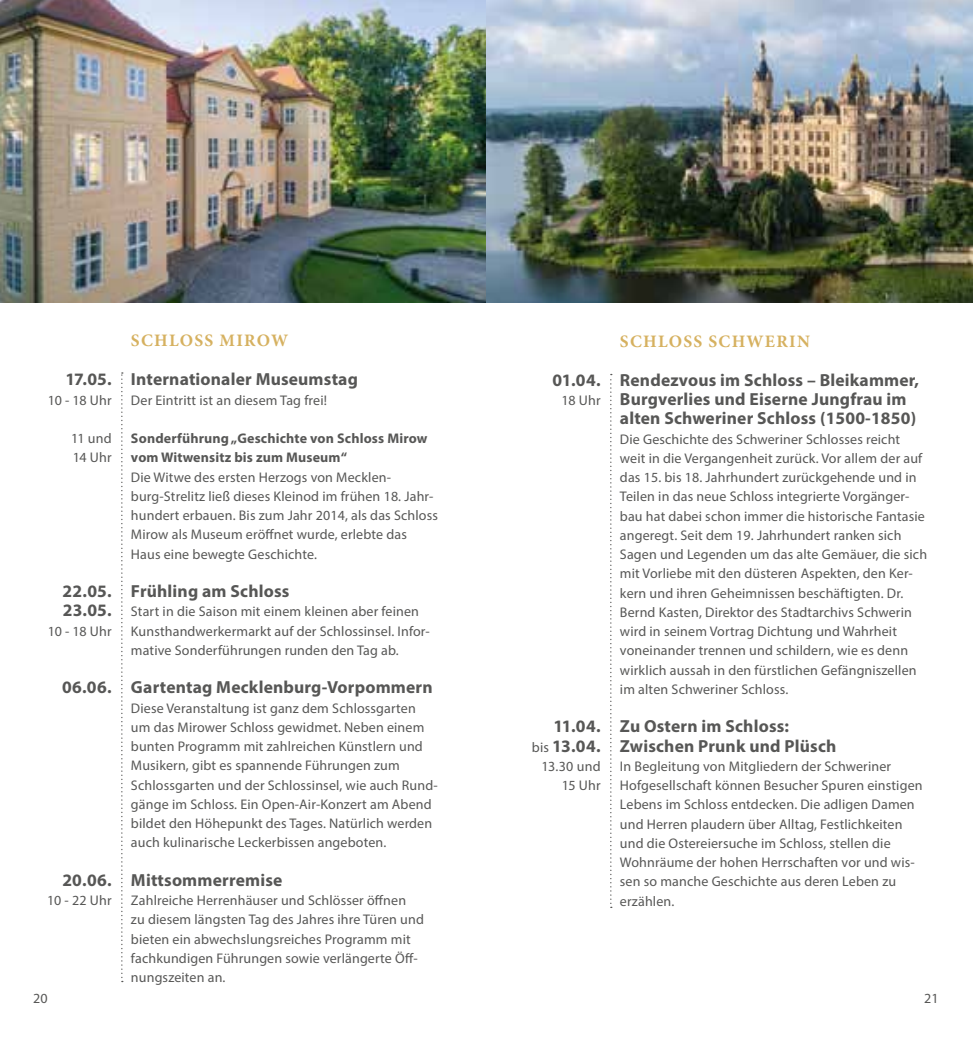
<style>
.page{position:relative;width:973px;height:1042px;background:#fff}
.page>*{position:absolute;margin:0;border:0;box-sizing:border-box;transform-origin:0 0}
.t1{font:700 17.5px/19.2px "Myriad Pro";letter-spacing:.01em;color:#575756}
.t2{font:700 17.5px "Minion Pro";letter-spacing:.07em;color:#d6b160}
.t3{font:14px/19.2px "Myriad Pro";letter-spacing:.01em;color:#575756}
.t4{font:700 14px/19.2px "Myriad Pro";letter-spacing:.01em;color:#575756}
.s1{font-weight:400;font-size:14px}
</style>
<div class="page">
<svg style="left:121px;top:372px;width:2px;height:610px"></svg>
<img style="left:0;top:0;width:972px;height:303px">
<svg style="left:610px;top:374px;width:1px;height:534px"></svg>
<p class="t1" style="left:65px;top:369px;width:48px">17.05.</p>
<p class="t3" style="left:48px;top:390px;width:65px">10 - 18 Uhr</p>
<p class="t3" style="left:71px;top:428px;width:42px">11 und<br>14 Uhr</p>
<p class="t1" style="left:63px;top:581px;width:51px">22.05.<br>23.05.</p>
<p class="t3" style="left:48px;top:621px;width:65px">10 - 18 Uhr</p>
<p class="t1" style="left:62px;top:677px;width:51px">06.06.</p>
<p class="t1" style="left:62px;top:870px;width:51px">20.06.</p>
<p class="t3" style="left:47px;top:890px;width:66px">10 - 22 Uhr</p>
<p class="t2" style="left:131px;top:328px;width:159px">SCHLOSS MIROW</p>
<p class="t1" style="left:131px;top:369px;width:228px">Internationaler Museumstag</p>
<p class="t3" style="left:131px;top:390px;width:197px">Der Eintritt ist an diesem Tag frei!</p>
<p class="t4" style="left:131px;top:428px;width:298px">Sonderführung „Geschichte von Schloss Mirow vom Witwensitz bis zum Museum“</p>
<p class="t3" style="left:131px;top:467px;width:308px">Die Witwe des ersten Herzogs von Mecklen&shy;burg-Strelitz ließ dieses Kleinod im frühen 18. Jahr&shy;hundert erbauen. Bis zum Jahr 2014, als das Schloss Mirow als Museum eröffnet wurde, erlebte das Haus eine bewegte Geschichte.</p>
<p class="t1" style="left:131px;top:581px;width:160px">Frühling am Schloss</p>
<p class="t3" style="left:131px;top:602px;width:300px">Start in die Saison mit einem kleinen aber feinen<br>Kunsthandwerkermarkt auf der Schlossinsel. Infor&shy;mative Sonderführungen runden den Tag ab.</p>
<p class="t1" style="left:131px;top:677px;width:303px">Gartentag Mecklenburg-Vorpommern</p>
<p class="t3" style="left:131px;top:698px;width:308px">Diese Veranstaltung ist ganz dem Schlossgarten um das Mirower Schloss gewidmet. Neben einem bunten Programm mit zahlreichen Künstlern und Musikern, gibt es spannende Führungen zum Schlossgarten und der Schlossinsel, wie auch Rund&shy;gänge im Schloss. Ein Open-Air-Konzert am Abend bildet den Höhepunkt des Tages. Natürlich werden auch kulinarische Leckerbissen angeboten.</p>
<p class="t1" style="left:131px;top:870px;width:153px">Mittsommerremise</p>
<p class="t3" style="left:131px;top:890px;width:294px">Zahlreiche Herrenhäuser und Schlösser öffnen<br>zu diesem längsten Tag des Jahres ihre Türen und bieten ein abwechslungsreiches Programm mit fachkundigen Führungen sowie verlängerte Öff&shy;nungszeiten an.</p>
<p class="t1" style="left:552px;top:370px;width:50px">01.04.</p>
<p class="t3" style="left:561px;top:390px;width:40px">18 Uhr</p>
<p class="t1" style="left:531px;top:716px;width:70px;text-align:right">11.04.<br><span class="s1">bis</span> 13.04.</p>
<p class="t3" style="left:541px;top:756px;width:61px;text-align:right">13.30 und<br>15 Uhr</p>
<p class="t2" style="left:620px;top:329px;width:191px">SCHLOSS SCHWERIN</p>
<p class="t1" style="left:620px;top:370px;width:300px">Rendezvous im Schloss – Bleikammer,<br>Burgverlies und Eiserne Jungfrau im alten Schweriner Schloss (1500-1850)</p>
<p class="t3" style="left:620px;top:429px;width:308px">Die Geschichte des Schweriner Schlosses reicht weit in die Vergangenheit zurück. Vor allem der auf das 15. bis 18. Jahrhundert zurückgehende und in Teilen in das neue Schloss integrierte Vorgänger&shy;bau hat dabei schon immer die historische Fantasie angeregt. Seit dem 19. Jahrhundert ranken sich Sagen und Legenden um das alte Gemäuer, die sich mit Vorliebe mit den düsteren Aspekten, den Ker&shy;kern und ihren Geheimnissen beschäftigten. Dr.<br>Bernd Kasten, Direktor des Stadtarchivs Schwerin wird in seinem Vortrag Dichtung und Wahrheit voneinander trennen und schildern, wie es denn wirklich aussah in den fürstlichen Gefängniszellen im alten Schweriner Schloss.</p>
<p class="t1" style="left:620px;top:716px;width:218px">Zu Ostern im Schloss:<br>Zwischen Prunk und Plüsch</p>
<p class="t3" style="left:620px;top:756px;width:304px">In Begleitung von Mitgliedern der Schweriner Hofgesellschaft können Besucher Spuren einstigen Lebens im Schloss entdecken. Die adligen Damen und Herren plaudern über Alltag, Festlichkeiten und die Ostereiersuche im Schloss, stellen die Wohnräume der hohen Herrschaften vor und wis&shy;sen so manche Geschichte aus deren Leben zu erzählen.</p>
<p class="t3" style="left:33px;top:988px;width:16px">20</p>
<p class="t3" style="left:924px;top:988px;width:16px">21</p>
</div>
